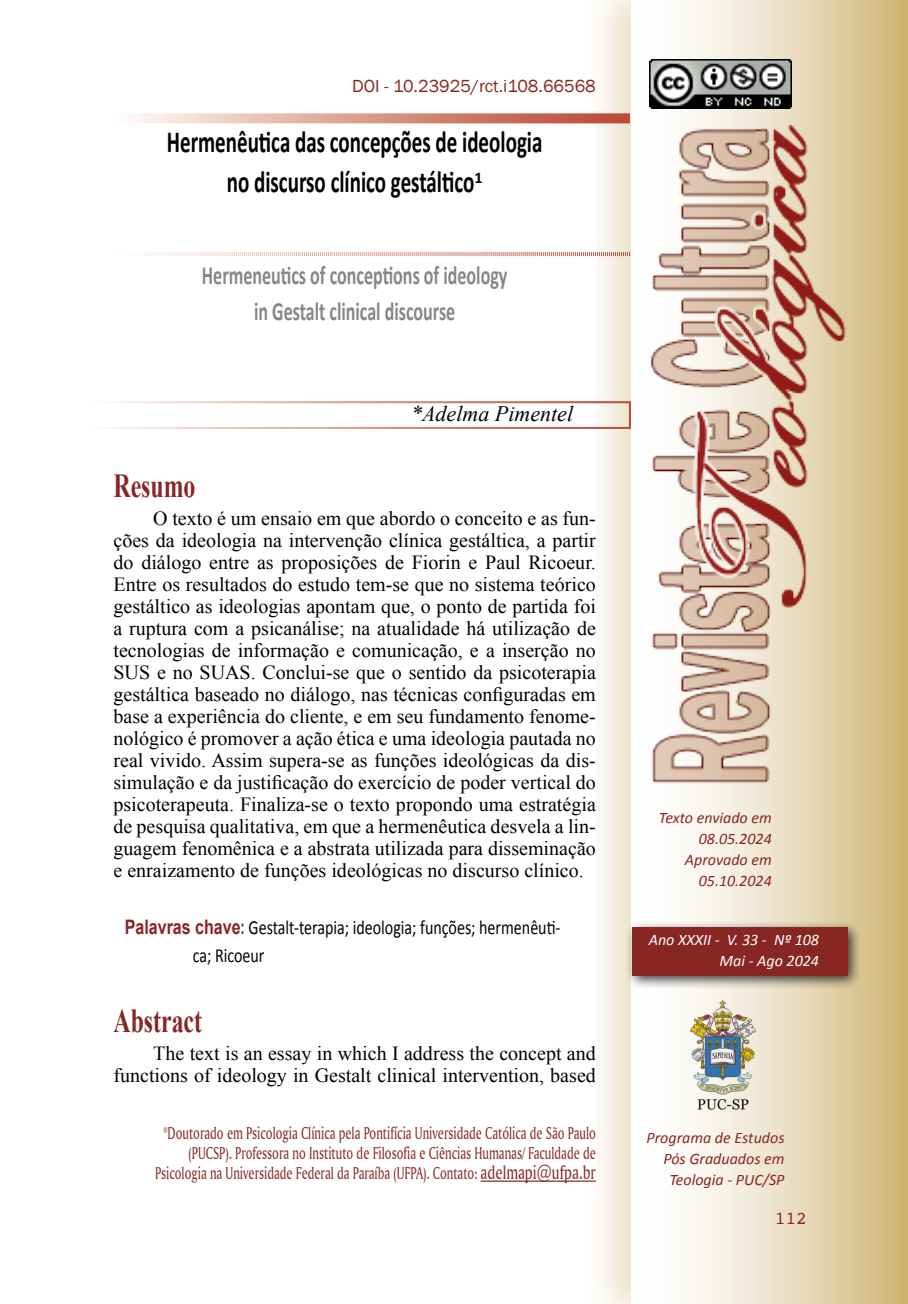
<style>
.page{position:relative;width:908px;height:1304px;background:#fff}
.page>*{position:absolute;margin:0;border:0;box-sizing:border-box;transform-origin:0 0}
.t1{font:700 33.6px "Times New Roman";color:#882624;scale:.71 1}
.t2{font:700 30.8px/40px "Calibri";color:#000;text-align:center;scale:.68 1}
.t3{font:700 26.4px/36px "Calibri";color:#878787;text-align:center;scale:.68 1}
.t4{font:italic 22px "Times New Roman";color:#000}
.t5{font:20px/22px "Times New Roman";color:#000;text-align:justify}
.t6{font:20px/28px "Calibri";color:#000;scale:.8 1}
.t7{font:18px/20px "Amerigo BT Roman A";color:#882624;text-align:right;scale:.7 1}
.t8{font:18px "Franklin Gothic";color:#882624}
.t9{font:18px "Courier";color:#882624}
.t10{font:italic 16px/21px "Calibri";color:#882624;text-align:right}
.t11{font:italic 16px/21px "Calibri";color:#fff;text-align:right}
.s1{font-family:"Arial";font-weight:700;color:#882624}
.s2{font-family:"Arial Narrow";font-weight:700;color:#882624}
.s3{font-size:20px}
</style>
<div class="page">
<div style="left:579px;top:0;width:328px;height:1304px;background:#cbb26a;opacity:.38"></div>
<svg style="left:631px;top:0;width:276px;height:1304px"></svg>
<div style="left:113px;top:113px;width:482px;height:1078px;background:#fff"></div>
<img style="left:649px;top:113px;width:198px;height:680px">
<img style="left:686px;top:999px;width:71px;height:113px">
<img style="left:649px;top:60px;width:142px;height:48px">
<svg style="left:136px;top:113px;width:493px;height:10px;background:#d99c8c"></svg>
<svg style="left:154px;top:251px;width:476px;height:6px"></svg>
<div style="left:84px;top:401px;width:546px;height:28px;border:2px solid #fff"></div>
<hr style="left:480px;top:1180px;width:115px;height:2px;background:#882624">
<div style="left:624px;top:920px;width:238px;height:71px;background:#000;opacity:.75"></div>
<div style="left:631px;top:927px;width:216px;height:49px;background:#882624"></div>
<p class="t8" style="left:352px;top:75px;width:245px">DOI - 10.23925/rct.i108.66568</p>
<h2 class="t2" style="left:167px;top:120px;width:553px">Hermenêutica das concepções de ideologia no discurso clínico gestáltico<sup>1</sup></h2>
<h3 class="t3" style="left:202px;top:257px;width:450px">Hermeneutics of conceptions of ideology in Gestalt clinical discourse</h3>
<p class="t4" style="left:411px;top:399px;width:163px">*Adelma Pimentel</p>
<h1 class="t1" style="left:113px;top:463px;width:117px">Resumo</h1>
<p class="t5" style="left:113px;top:507px;width:483px;text-indent:40px">O texto é um ensaio em que abordo o conceito e as fun&shy;ções da ideologia na intervenção clínica gestáltica, a partir do diálogo entre as proposições de Fiorin e Paul Ricoeur.<br>Entre os resultados do estudo tem-se que no sistema teórico gestáltico as ideologias apontam que, o ponto de partida foi a ruptura com a psicanálise; na atualidade há utilização de tecnologias de informação e comunicação, e a inserção no SUS e no SUAS. Conclui-se que o sentido da psicoterapia gestáltica baseado no diálogo, nas técnicas configuradas em base a experiência do cliente, e em seu fundamento fenome&shy;nológico é promover a ação ética e uma ideologia pautada no real vivido. Assim supera-se as funções ideológicas da dis&shy;simulação e da justificação do exercício de poder vertical do psicoterapeuta. Finaliza-se o texto propondo uma estratégia de pesquisa qualitativa, em que a hermenêutica desvela a lin&shy;guagem fenomênica e a abstrata utilizada para disseminação e enraizamento de funções ideológicas no discurso clínico.</p>
<p class="t6" style="left:193px;top:912px;width:461px;text-indent:-68px"><span class="s1">Palavras chave</span><span class="s2">:</span> Gestalt-terapia; ideologia; funções; hermenêuti&shy;ca; Ricoeur</p>
<h1 class="t1" style="left:113px;top:997px;width:126px">Abstract</h1>
<p class="t5" style="left:113px;top:1042px;width:483px;text-align:right">The text is an essay in which I address the concept and functions of ideology in Gestalt clinical intervention, based</p>
<p class="t7" style="left:155px;top:1123px;width:631px">*Doutorado em Psicologia Clínica pela Pontifícia Universidade Católica de São Paulo (PUCSP). Professora no Instituto de Filosofia e Ciências Humanas/ Faculdade de<br>Psicologia na Universidade Federal da Paraíba (UFPA). Contato: <span class="s3">adelmapi@ufpa.br</span></p>
<p class="t10" style="left:658px;top:806px;width:114px">Texto enviado em<br>08.05.2024<br>Aprovado em<br>05.10.2024</p>
<p class="t11" style="left:648px;top:928px;width:172px">Ano XXXII - V. 33 - Nº 108<br>Mai - Ago 2024</p>
<p class="t10" style="left:646px;top:1127px;width:139px">Programa de Estudos<br>Pós Graduados em<br>Teologia - PUC/SP</p>
<p class="t9" style="left:774px;top:1204px;width:34px">112</p>
</div>
